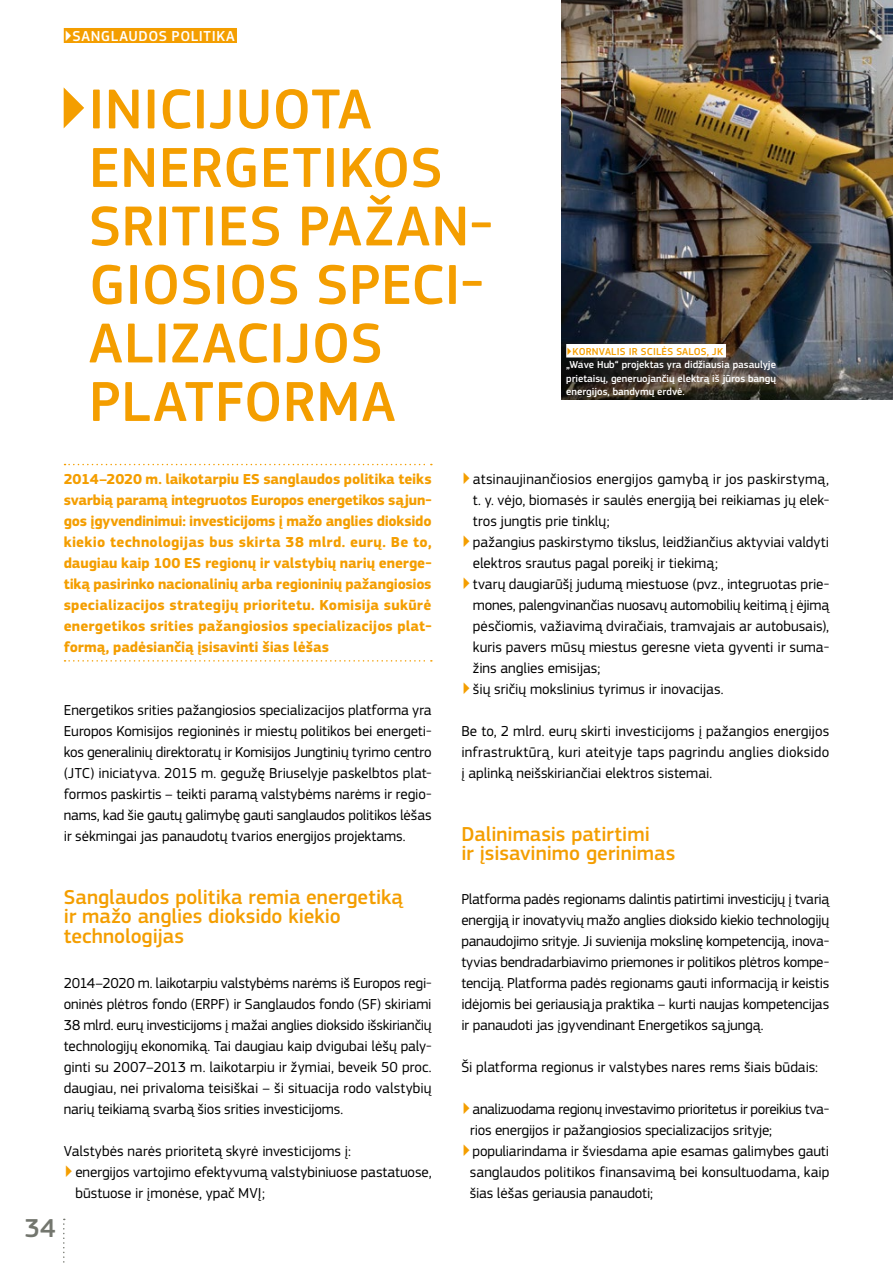
<style>
.page{position:relative;width:893px;height:1263px;background:#fff}
.page>*{position:absolute;margin:0;border:0;box-sizing:border-box;transform-origin:0 0}
.t1{font:500 58.5px/58.5px "EC Square Sans Pro";letter-spacing:.005em;color:#f49e00}
.t2{font:500 27px "EC Square Sans Pro";color:#73766e}
.t3{font:500 21px/19.5px "EC Square Sans Pro";color:#f49e00}
.t4{font:15px/21px "EC Square Sans Pro";letter-spacing:-.005em;color:#000;text-align:justify}
.t5{font:700 15px/21px "EC Square Sans Pro";letter-spacing:-.005em;color:#f49e00;text-align:justify}
.t6{font:15px "EC Square Sans Pro";letter-spacing:-.025em;color:#000}
.t7{font:500 15px "EC Square Sans Pro";letter-spacing:.04em;color:#fff}
.t8{font:500 10.5px/13.5px "EC Square Sans Pro";color:#fff;text-align:justify}
.t9{font:500 10.5px "EC Square Sans Pro";letter-spacing:.02em;color:#f49e00}
.s1{font-weight:500;font-size:16.5px;color:#f49e00}
</style>
<div class="page">
<img style="left:562px;top:0;width:331px;height:400px">
<svg style="left:65px;top:464px;width:367px;height:1px"></svg>
<svg style="left:65px;top:660px;width:367px;height:2px"></svg>
<div style="left:566px;top:344px;width:160px;height:13px;background:#fff"></div>
<svg style="left:63px;top:1219px;width:2px;height:44px"></svg>
<div style="left:64px;top:28px;width:173px;height:15px;background:#f49e00"></div>
<p class="t7" style="left:64px;top:27px;width:173px">▶SANGLAUDOS POLITIKA</p>
<h1 class="t1" style="left:89px;top:81px;width:405px;text-indent:-33px">▶INICIJUOTA<br>ENERGETIKOS<br>SRITIES PAŽAN-<br>GIOSIOS SPECI-<br>ALIZACIJOS<br>PLATFORMA</h1>
<p class="t9" style="left:566px;top:345px;width:159px">▶KORNVALIS IR SCILĖS SALOS, JK</p>
<p class="t8" style="left:566px;top:358px;width:211px">„Wave Hub“ projektas yra didžiausia pasaulyje prietaisų, generuojančių elektrą iš jūros bangų energijos, bandymų erdvė.</p>
<p class="t5" style="left:64px;top:469px;width:369px">2014–2020 m. laikotarpiu ES sanglaudos politika teiks svarbią paramą integruotos Europos energetikos sąjun&shy;gos įgyvendinimui: investicijoms į mažo anglies dioksido kiekio technologijas bus skirta 38 mlrd. eurų. Be to, daugiau kaip 100 ES regionų ir valstybių narių energe&shy;tiką pasirinko nacionalinių arba regioninių pažangiosios specializacijos strategijų prioritetu. Komisija sukūrė energetikos srities pažangiosios specializacijos plat&shy;formą, padėsiančią įsisavinti šias lėšas</p>
<p class="t4" style="left:64px;top:699px;width:369px">Energetikos srities pažangiosios specializacijos platforma yra Europos Komisijos regioninės ir miestų politikos bei energeti&shy;kos generalinių direktoratų ir Komisijos Jungtinių tyrimo centro (JTC) iniciatyva. 2015 m. gegužę Briuselyje paskelbtos plat&shy;formos paskirtis – teikti paramą valstybėms narėms ir regio&shy;nams, kad šie gautų galimybę gauti sanglaudos politikos lėšas ir sėkmingai jas panaudotų tvarios energijos projektams.</p>
<h2 class="t2" style="left:25px;top:1212px;width:32px">34</h2>
<h3 class="t3" style="left:64px;top:887px;width:341px">Sanglaudos politika remia energetiką ir mažo anglies dioksido kiekio technologijas</h3>
<p class="t4" style="left:64px;top:972px;width:369px">2014–2020 m. laikotarpiu valstybėms narėms iš Europos regi&shy;oninės plėtros fondo (ERPF) ir Sanglaudos fondo (SF) skiriami 38 mlrd. eurų investicijoms į mažai anglies dioksido išskiriančių technologijų ekonomiką. Tai daugiau kaip dvigubai lėšų paly&shy;ginti su 2007–2013 m. laikotarpiu ir žymiai, beveik 50 proc. daugiau, nei privaloma teisiškai – ši situacija rodo valstybių narių teikiamą svarbą šios srities investicijoms.</p>
<p class="t4" style="left:64px;top:1140px;width:289px">Valstybės narės prioritetą skyrė investicijoms į:</p>
<p class="t4" style="left:64px;top:1161px;width:369px"><span class="s1">▶</span>energijos vartojimo efektyvumą valstybiniuose pastatuose,</p>
<p class="t4" style="left:75px;top:1182px;width:191px">būstuose ir įmonėse, ypač MVĮ;</p>
<p class="t4" style="left:461px;top:468px;width:369px"><span class="s1">▶</span>atsinaujinančiosios energijos gamybą ir jos paskirstymą,</p>
<p class="t4" style="left:473px;top:489px;width:358px">t. y. vėjo, biomasės ir saulės energiją bei reikiamas jų elek-</p>
<p class="t4" style="left:473px;top:510px;width:138px">tros jungtis prie tinklų;</p>
<p class="t4" style="left:461px;top:531px;width:369px"><span class="s1">▶</span>pažangius paskirstymo tikslus, leidžiančius aktyviai valdyti</p>
<p class="t4" style="left:473px;top:552px;width:247px">elektros srautus pagal poreikį ir tiekimą;</p>
<p class="t4" style="left:461px;top:573px;width:369px"><span class="s1">▶</span>tvarų daugiarūšį judumą miestuose (pvz., integruotas prie-</p>
<p class="t4" style="left:473px;top:594px;width:358px">mones, palengvinančias nuosavų automobilių keitimą į ėjimą</p>
<p class="t4" style="left:473px;top:615px;width:358px">pėsčiomis, važiavimą dviračiais, tramvajais ar autobusais),</p>
<p class="t4" style="left:473px;top:636px;width:358px">kuris pavers mūsų miestus geresne vieta gyventi ir suma-</p>
<p class="t4" style="left:473px;top:657px;width:129px">žins anglies emisijas;</p>
<p class="t4" style="left:461px;top:678px;width:264px"><span class="s1">▶</span>šių sričių mokslinius tyrimus ir inovacijas.</p>
<p class="t4" style="left:461px;top:720px;width:369px">Be to, 2 mlrd. eurų skirti investicijoms į pažangios energijos infrastruktūrą, kuri ateityje taps pagrindu anglies dioksido į aplinką neišskiriančiai elektros sistemai.</p>
<h3 class="t3" style="left:461px;top:824px;width:216px">Dalinimasis patirtimi<br>ir įsisavinimo gerinimas</h3>
<p class="t4" style="left:461px;top:888px;width:369px">Platforma padės regionams dalintis patirtimi investicijų į tvarią energiją ir inovatyvių mažo anglies dioksido kiekio technologijų panaudojimo srityje. Ji suvienija mokslinę kompetenciją, inova&shy;tyvias bendradarbiavimo priemones ir politikos plėtros kompe&shy;tenciją. Platforma padės regionams gauti informaciją ir keistis idėjomis bei geriausiąja praktika – kurti naujas kompetencijas ir panaudoti jas įgyvendinant Energetikos sąjungą.</p>
<p class="t4" style="left:461px;top:1056px;width:358px">Ši platforma regionus ir valstybes nares rems šiais būdais:</p>
<p class="t6" style="left:461px;top:1100px;width:369px"><span class="s1">▶</span>analizuodama regionų investavimo prioritetus ir poreikius tva-</p>
<p class="t4" style="left:470px;top:1119px;width:304px">rios energijos ir pažangiosios specializacijos srityje;</p>
<p class="t4" style="left:461px;top:1140px;width:369px"><span class="s1">▶</span>populiarindama ir šviesdama apie esamas galimybes gauti</p>
<p class="t4" style="left:470px;top:1161px;width:361px">sanglaudos politikos finansavimą bei konsultuodama, kaip</p>
<p class="t4" style="left:470px;top:1182px;width:185px">šias lėšas geriausia panaudoti;</p>
</div>
